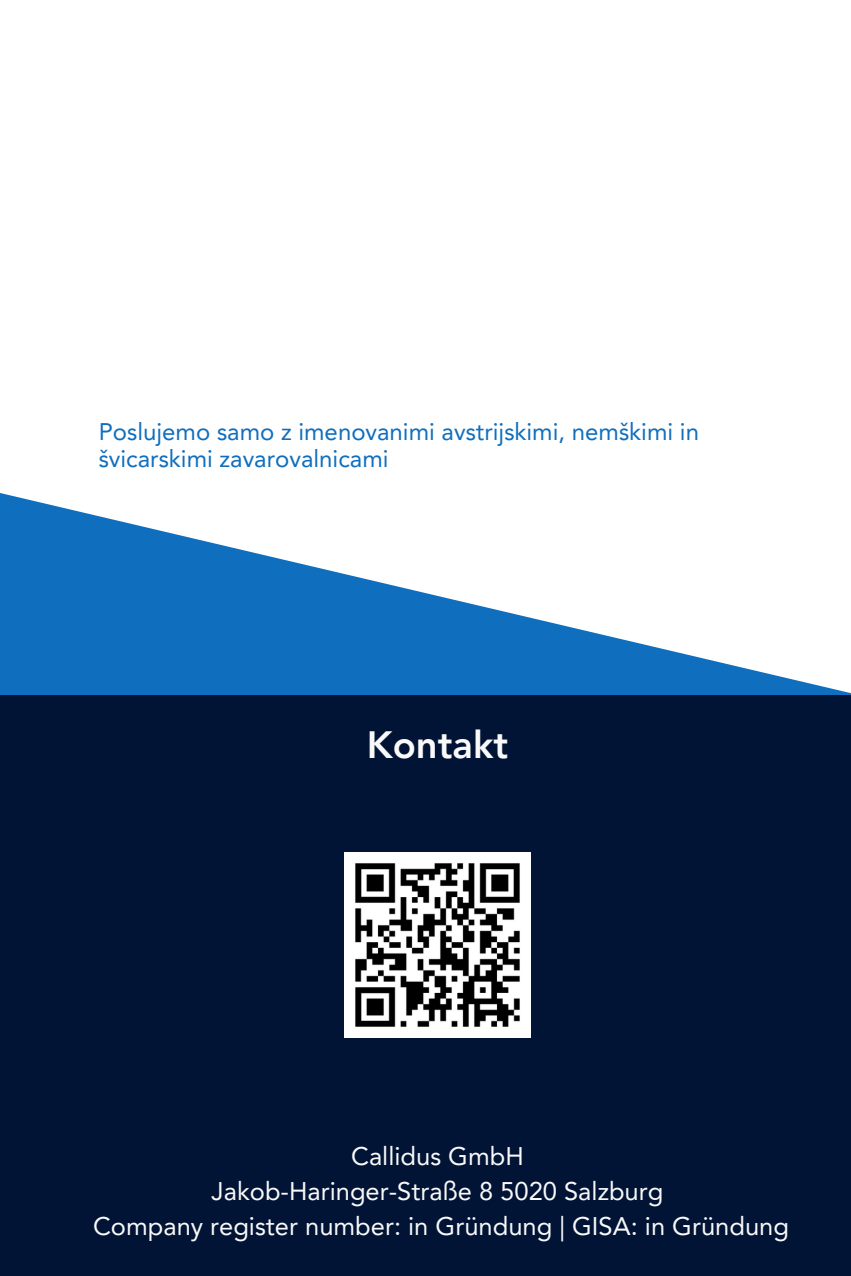
<style>
.page{position:relative;width:851px;height:1276px;background:#fff}
.page>*{position:absolute;margin:0;border:0;box-sizing:border-box;transform-origin:0 0}
.t1{font:800 37.95px "Avenir LT Pro";color:#f9f9f9}
.t2{font:25.5px "Avenir LT Pro";color:#f9f9f9}
.t3{font:24px/27px "Avenir LT Pro";color:#0f6ebe}
</style>
<div class="page">
<svg style="left:0;top:493px;width:850px;height:202px;fill:#0f6ebe"></svg>
<div style="left:0;top:695px;width:850px;height:581px;background:#021435"></div>
<img style="left:345px;top:852px;width:185px;height:185px">
<p class="t3" style="left:99px;top:420px;width:602px">Poslujemo samo z imenovanimi avstrijskimi, nemškimi in švicarskimi zavarovalnicami</p>
<p class="t1" style="left:367px;top:730px;width:143px">Kontakt</p>
<p class="t2" style="left:351px;top:1146px;width:174px">Callidus GmbH</p>
<h1 class="t2" style="left:212px;top:1181px;width:453px">Jakob-Haringer-Straße 8 5020 Salzburg</h1>
<p class="t2" style="left:93px;top:1216px;width:697px">Company register number: in Gründung | GISA: in Gründung</p>
</div>
